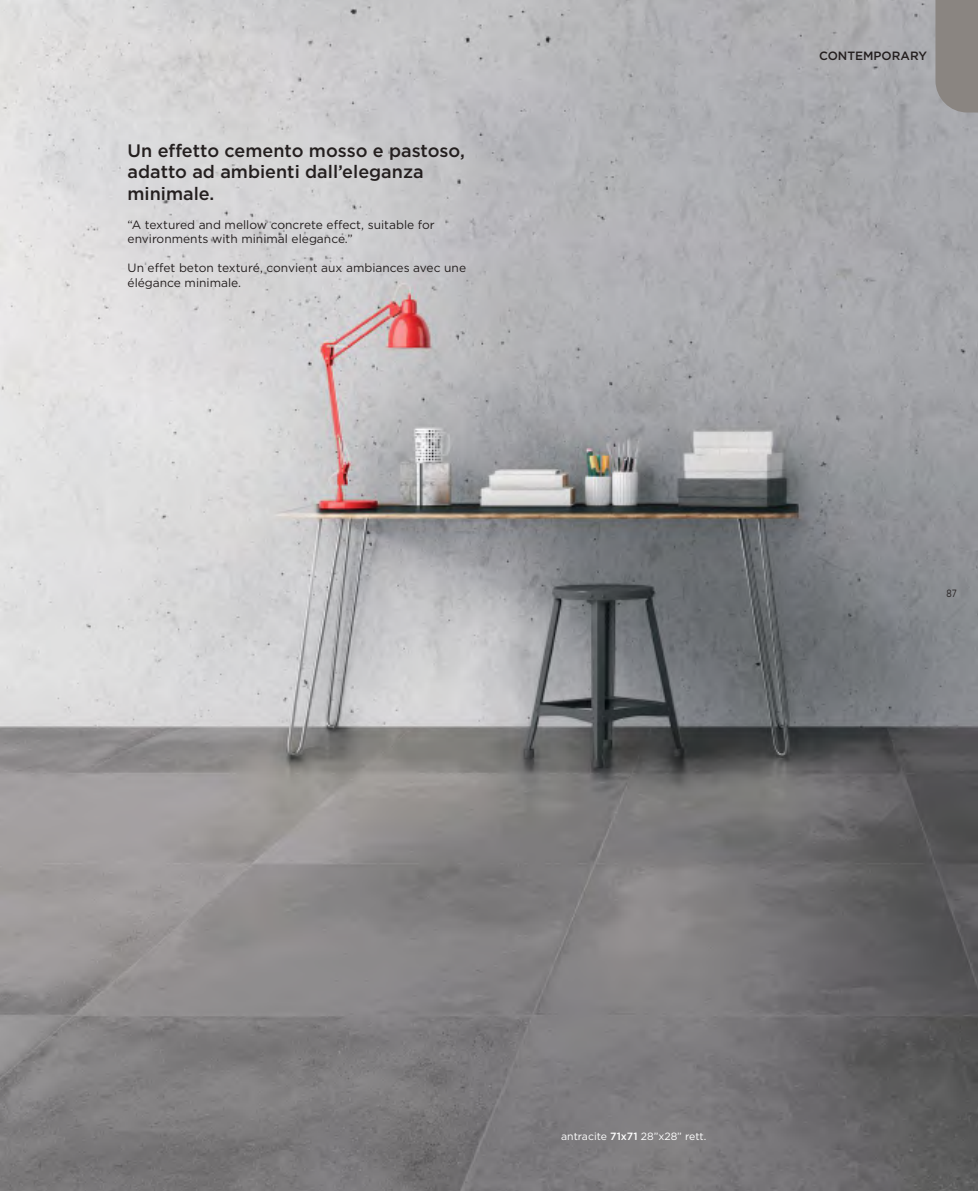
<style>
.page{position:relative;width:978px;height:1191px;background:#fff}
.page>*{position:absolute;margin:0;border:0;box-sizing:border-box;transform-origin:0 0}
.t1{font:500 18px/21.6px "Gotham HTF";color:#241f1f}
.t2{font:12px/14.4px "Gotham HTF";color:#241f1f}
.t3{font:500 12px "Gotham HTF";color:#241f1f}
.t4{font:10.5px "Gotham HTF";color:#fff}
.t5{font:10.5px "Gotham";color:#241f1f;scale:.8 1}
.s1{font-weight:500}
</style>
<div class="page">
<img style="left:0;top:0;width:978px;height:1191px">
<div style="left:935px;top:0;width:43px;height:112px;background:#8a8581"></div>
<h1 class="t1" style="left:128px;top:139px;width:339px">Un effetto cemento mosso e pastoso, adatto ad ambienti dall’eleganza minimale.</h1>
<p class="t2" style="left:128px;top:217px;width:309px">“A textured and mellow concrete effect, suitable for environments with minimal elegance.”</p>
<p class="t2" style="left:128px;top:260px;width:340px">Un effet beton texturé, convient aux ambiances avec une élégance minimale.</p>
<p class="t3" style="left:819px;top:49px;width:109px">CONTEMPORARY</p>
<p class="t5" style="left:946px;top:588px;width:14px">87</p>
<p class="t4" style="left:561px;top:1130px;width:147px">antracite <span class="s1">71x71</span> 28”x28” rett.</p>
</div>
